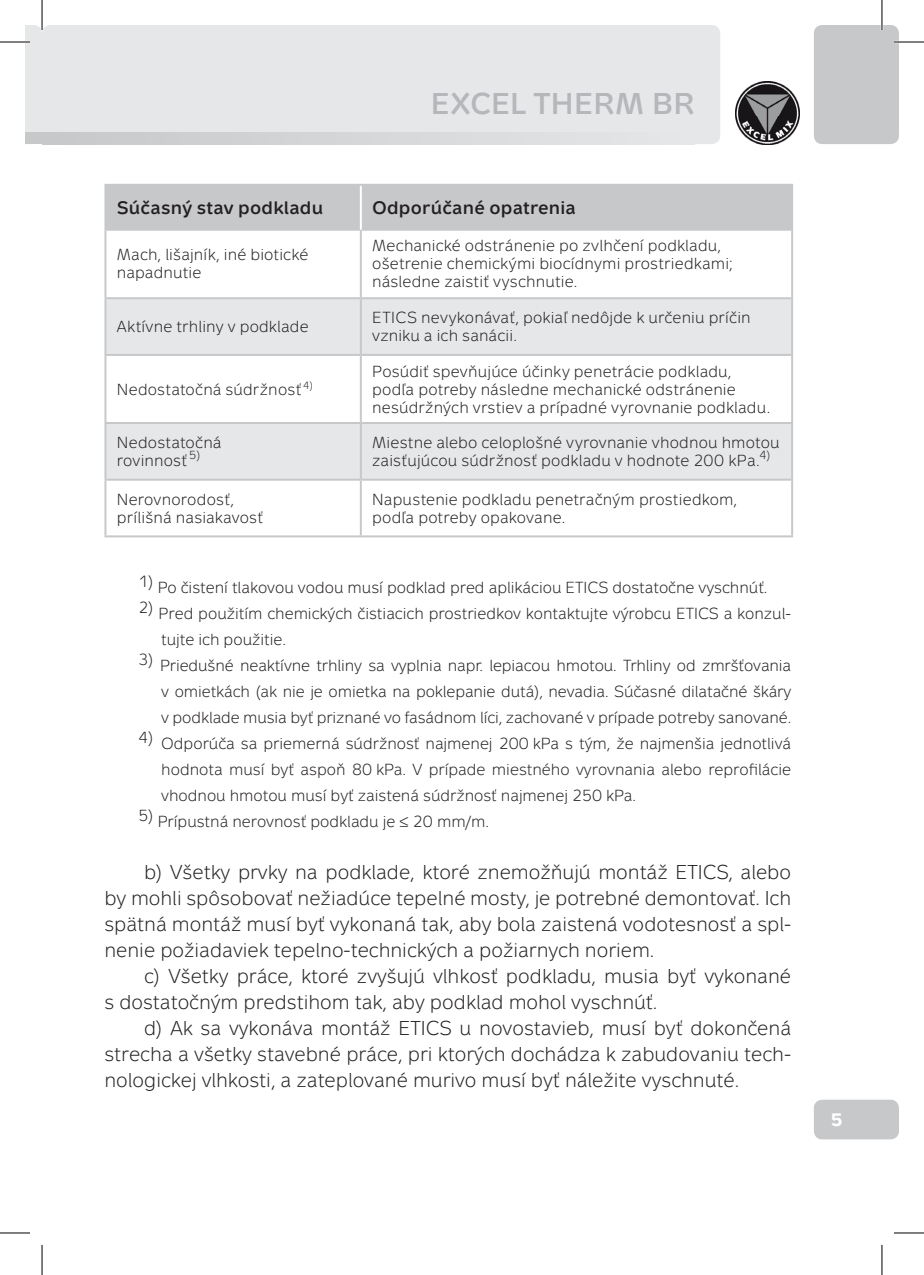
<style>
.page{position:relative;width:924px;height:1275px;background:#fff}
.page>*{position:absolute;margin:0;border:0;box-sizing:border-box;transform-origin:0 0}
.t1{font:700 30px "Metron Light Pro";letter-spacing:.01em;color:#b6b7bb}
.t2{font:20px/26px "Metron Light Pro";color:#231f20;text-align:justify}
.t3{font:700 18px "Metron Light Pro";letter-spacing:.015em;color:#231f20}
.t4{font:700 18px "Metron Text Pro";color:#fff}
.t5{font:16px/18px "Metron Light Pro";letter-spacing:.01em;color:#231f20}
</style>
<div class="page">
<div style="left:25px;top:25px;width:17px;height:108px;background:#e6e7e9"></div>
<div style="left:813px;top:1099px;width:85px;height:40px;background:#c7c8ca;border-radius:9px"></div>
<img style="left:735px;top:81px;width:63px;height:64px">
<div style="left:42px;top:25px;width:677px;height:119px;background:#e6e7e9;border-radius:9px"></div>
<div style="left:813px;top:25px;width:85px;height:119px;background:#c7c8ca;border-radius:9px"></div>
<div style="left:25px;top:133px;width:17px;height:11px;background:#c7c8ca"></div>
<svg style="left:42px;top:133px;width:431px;height:11px"></svg>
<div style="left:106px;top:186px;width:684px;height:44px;background:#c7c8ca"></div>
<svg style="left:106px;top:299px;width:684px;height:180px;fill:#e6e7e9"></svg>
<hr style="left:104px;top:186px;width:2px;height:44px;background:#c7c8ca">
<hr style="left:790px;top:186px;width:2px;height:44px;background:#c7c8ca">
<hr style="left:104px;top:230px;width:2px;height:67px;background:#c7c8ca">
<hr style="left:359px;top:230px;width:2px;height:67px;background:#c7c8ca">
<hr style="left:790px;top:230px;width:2px;height:67px;background:#c7c8ca">
<hr style="left:104px;top:297px;width:256px;height:2px;background:#c7c8ca">
<hr style="left:104px;top:299px;width:2px;height:55px;background:#c7c8ca">
<hr style="left:360px;top:297px;width:432px;height:2px;background:#c7c8ca">
<hr style="left:359px;top:299px;width:2px;height:55px;background:#c7c8ca">
<hr style="left:790px;top:299px;width:2px;height:55px;background:#c7c8ca">
<hr style="left:104px;top:354px;width:256px;height:2px;background:#c7c8ca">
<hr style="left:104px;top:356px;width:2px;height:66px;background:#c7c8ca">
<hr style="left:360px;top:354px;width:432px;height:2px;background:#c7c8ca">
<hr style="left:359px;top:356px;width:2px;height:66px;background:#c7c8ca">
<hr style="left:790px;top:356px;width:2px;height:66px;background:#c7c8ca">
<hr style="left:104px;top:422px;width:256px;height:2px;background:#c7c8ca">
<hr style="left:104px;top:424px;width:2px;height:55px;background:#c7c8ca">
<hr style="left:360px;top:422px;width:432px;height:2px;background:#c7c8ca">
<hr style="left:359px;top:424px;width:2px;height:55px;background:#c7c8ca">
<hr style="left:790px;top:424px;width:2px;height:55px;background:#c7c8ca">
<hr style="left:104px;top:479px;width:256px;height:2px;background:#c7c8ca">
<hr style="left:104px;top:481px;width:2px;height:54px;background:#c7c8ca">
<hr style="left:360px;top:479px;width:432px;height:2px;background:#c7c8ca">
<hr style="left:359px;top:481px;width:2px;height:54px;background:#c7c8ca">
<hr style="left:790px;top:481px;width:2px;height:54px;background:#c7c8ca">
<hr style="left:104px;top:535px;width:688px;height:2px;background:#c7c8ca">
<hr style="left:104px;top:184px;width:688px;height:2px;background:#c7c8ca">
<hr style="left:359px;top:186px;width:2px;height:44px;background:#fff">
<hr style="left:106px;top:230px;width:684px;height:1px;background:#c7c8ca">
<hr style="left:0;top:41px;width:30px;height:2px;background:#fff">
<hr style="left:893px;top:41px;width:30px;height:2px;background:#fff">
<hr style="left:41px;top:0;width:2px;height:30px;background:#fff">
<hr style="left:880px;top:0;width:2px;height:30px;background:#fff">
<hr style="left:0;top:42px;width:30px;height:1px;background:#000">
<hr style="left:893px;top:42px;width:30px;height:1px;background:#000">
<hr style="left:0;top:1232px;width:30px;height:1px;background:#000">
<hr style="left:893px;top:1232px;width:30px;height:1px;background:#000">
<hr style="left:42px;top:0;width:1px;height:30px;background:#000">
<hr style="left:42px;top:1245px;width:1px;height:30px;background:#000">
<hr style="left:881px;top:0;width:1px;height:30px;background:#000">
<hr style="left:881px;top:1245px;width:1px;height:30px;background:#000">
<h1 class="t1" style="left:430px;top:92px;width:265px">EXCEL THERM BR</h1>
<p class="t3" style="left:117px;top:201px;width:208px">Súčasný stav podkladu</p>
<p class="t3" style="left:372px;top:201px;width:205px">Odporúčané opatrenia</p>
<p class="t5" style="left:117px;top:247px;width:193px">Mach, lišajník, iné biotické napadnutie</p>
<p class="t5" style="left:372px;top:238px;width:362px">Mechanické odstránenie po zvlhčení podkladu, ošetrenie chemickými biocídnymi prostriedkami; následne zaistiť vyschnutie.</p>
<p class="t5" style="left:117px;top:319px;width:193px">Aktívne trhliny v podklade</p>
<p class="t5" style="left:372px;top:310px;width:380px">ETICS nevykonávať, pokiaľ nedôjde k určeniu príčin vzniku a ich sanácii.</p>
<p class="t5" style="left:117px;top:382px;width:198px">Nedostatočná súdržnosť <sup>4)</sup></p>
<p class="t5" style="left:372px;top:363px;width:399px">Posúdiť spevňujúce účinky penetrácie podkladu, podľa potreby následne mechanické odstránenie nesúdržných vrstiev a prípadné vyrovnanie podkladu.</p>
<p class="t5" style="left:117px;top:434px;width:106px">Nedostatočná rovinnosť <sup>5)</sup></p>
<p class="t5" style="left:372px;top:434px;width:409px">Miestne alebo celoplošné vyrovnanie vhodnou hmotou zaisťujúcou súdržnosť podkladu v hodnote 200 kPa.<sup>4)</sup></p>
<p class="t5" style="left:117px;top:491px;width:148px">Nerovnorodosť, prílišná nasiakavosť</p>
<p class="t5" style="left:372px;top:491px;width:366px">Napustenie podkladu penetračným prostiedkom, podľa potreby opakovane.</p>
<p class="t5" style="left:138px;top:579px;width:630px">1) Po čistení tlakovou vodou musí podklad pred aplikáciou ETICS dostatočne vyschnúť.</p>
<p class="t5" style="left:161px;top:601px;width:631px;line-height:26px;text-indent:-23px">2) Pred použitím chemických čistiacich prostriedkov kontaktujte výrobcu ETICS a konzul&shy;tujte ich použitie.</p>
<p class="t5" style="left:161px;top:653px;width:631px;line-height:26px;text-align:justify;text-indent:-23px">3) Priedušné neaktívne trhliny sa vyplnia napr. lepiacou hmotou. Trhliny od zmršťovania v omietkách (ak nie je omietka na poklepanie dutá), nevadia. Súčasné dilatačné škáry v podklade musia byť priznané vo fasádnom líci, zachované v prípade potreby sanované.</p>
<p class="t5" style="left:161px;top:731px;width:631px;line-height:26px;text-align:justify;text-indent:-23px">4) Odporúča sa priemerná súdržnosť najmenej 200 kPa s tým, že najmenšia jednotlivá hodnota musí byť aspoň 80 kPa. V prípade miestného vyrovnania alebo reprofilácie vhodnou hmotou musí byť zaistená súdržnosť najmenej 250 kPa.</p>
<p class="t5" style="left:138px;top:813px;width:352px">5) Prípustná nerovnosť podkladu je ≤ 20 mm/m.</p>
<p class="t2" style="left:104px;top:860px;width:687px;text-indent:40px">b) Všetky prvky na podklade, ktoré znemožňujú montáž ETICS, alebo by mohli spôsobovať nežiadúce tepelné mosty, je potrebné demontovať. Ich spätná montáž musí byť vykonaná tak, aby bola zaistená vodotesnosť a spl&shy;nenie požiadaviek tepelno-technických a požiarnych noriem.</p>
<p class="t2" style="left:104px;top:964px;width:687px;text-indent:40px">c) Všetky práce, ktoré zvyšujú vlhkosť podkladu, musia byť vykonané s dostatočným predstihom tak, aby podklad mohol vyschnúť.</p>
<p class="t2" style="left:104px;top:1016px;width:687px;text-indent:40px">d) Ak sa vykonáva montáž ETICS u novostavieb, musí byť dokončená strecha a všetky stavebné práce, pri ktorých dochádza k zabudovaniu tech&shy;nologickej vlhkosti, a zateplované murivo musí byť náležite vyschnuté.</p>
<p class="t4" style="left:830px;top:1113px;width:14px">5</p>
</div>
